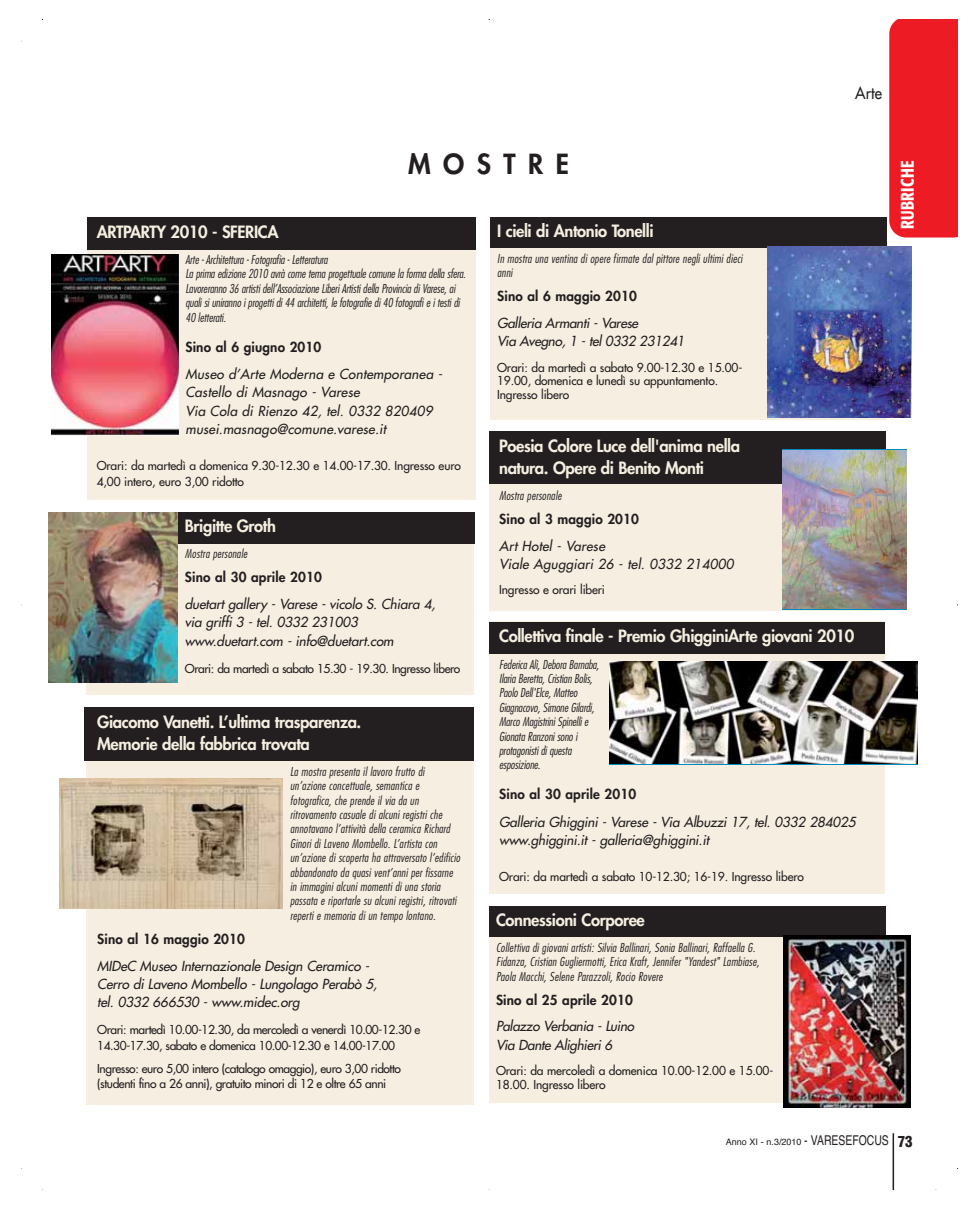
<style>
.page{position:relative;width:977px;height:1211px;background:#fff}
.page>*{position:absolute;margin:0;border:0;box-sizing:border-box;transform-origin:0 0}
.t1{font:800 27px "Futura";letter-spacing:.46em;color:#231f20}
.t2{font:500 condensed 18px "Formata";letter-spacing:.02em;color:#fff;scale:.9 1}
.t3{font:800 16.5px/22px "Futura";letter-spacing:-.025em;color:#f5eee1}
.t4{font:16.5px "Futura";color:#231f20;scale:.9 1}
.t5{font:italic 13.5px/18.5px "Futura";letter-spacing:-.01em;color:#231f20}
.t6{font:800 13.5px "Futura";letter-spacing:.01em;color:#231f20}
.t7{font:italic 300 condensed 12px/14.4px "Futura";letter-spacing:-.005em;color:#231f20}
.t8{font:italic 300 condensed 12px/14.4px "Futura";letter-spacing:.02em;color:#231f20}
.t9{font:12px/13.5px "Futura";letter-spacing:-.01em;color:#231f20}
.t10{font:12px/15px "Futura";letter-spacing:-.035em;color:#231f20}
.t11{font:9px "Helvetica";color:#231f20}
.s1{font-size:13.5px}
.s2{font-weight:900;font-stretch:condensed;font-size:15px}
</style>
<div class="page">
<div style="left:87px;top:217px;width:388px;height:282px;background:#f5eee1"></div>
<div style="left:87px;top:217px;width:389px;height:33px;background:#231f20"></div>
<div style="left:489px;top:431px;width:397px;height:180px;background:#f5eee1"></div>
<div style="left:489px;top:431px;width:397px;height:53px;background:#231f20"></div>
<div style="left:86px;top:511px;width:388px;height:183px;background:#f5eee1"></div>
<div style="left:85px;top:512px;width:389px;height:32px;background:#231f20"></div>
<img style="left:49px;top:512px;width:128px;height:170px">
<div style="left:86px;top:707px;width:387px;height:397px;background:#f5eee1"></div>
<div style="left:84px;top:707px;width:390px;height:53px;background:#231f20"></div>
<img style="left:60px;top:778px;width:223px;height:130px">
<div style="left:490px;top:218px;width:396px;height:202px;background:#f5eee1"></div>
<div style="left:490px;top:217px;width:396px;height:30px;background:#231f20"></div>
<img style="left:768px;top:246px;width:143px;height:172px">
<div style="left:488px;top:907px;width:397px;height:195px;background:#f5eee1"></div>
<div style="left:489px;top:906px;width:396px;height:30px;background:#231f20"></div>
<img style="left:783px;top:935px;width:127px;height:172px">
<img style="left:51px;top:254px;width:127px;height:181px">
<div style="left:489px;top:622px;width:395px;height:272px;background:#f5eee1"></div>
<div style="left:489px;top:622px;width:395px;height:32px;background:#231f20"></div>
<img style="left:609px;top:661px;width:308px;height:103px">
<img style="left:782px;top:450px;width:124px;height:158px">
<hr style="left:892px;top:1133px;width:2px;height:56px;background:#231f20">
<div style="left:889px;top:20px;width:69px;height:217px;background:#ed1c24"></div>
<h3 class="t4" style="left:855px;top:85px;width:31px">Arte</h3>
<h1 class="t1" style="left:408px;top:151px;width:162px">MOSTRE</h1>
<h3 class="t3" style="left:97px;top:222px;width:183px">ARTPARTY 2010 - SFERICA</h3>
<p class="t7" style="left:185px;top:253px;width:284px">Arte -Architettura -Fotografia -Letteratura<br>La prima edizione 2010 avrà come tema progettuale comune la forma della sfera.<br>Lavoreranno 36 artistidell’Associazione LiberiArtistidella Provincia diVarese,ai qualisiuniranno iprogettidi44 architetti,le fotografie di40 fotografie itestidi 40 letterati.</p>
<p class="t6" style="left:185px;top:340px;width:137px">Sino al 6 giugno 2010</p>
<p class="t5" style="left:185px;top:366px;width:261px">Museo d’Arte Moderna e Contemporanea - Castello di Masnago - Varese<br>Via Cola di Rienzo 42, tel. 0332 820409 musei.masnago@comune.varese.it</p>
<p class="t9" style="left:97px;top:458px;width:365px;line-height:16.4px">Orari: da martedì a domenica 9.30-12.30 e 14.00-17.30. Ingresso euro<br>4,00 intero, euro 3,00 ridotto</p>
<h3 class="t3" style="left:185px;top:516px;width:93px">Brigitte Groth</h3>
<p class="t7" style="left:185px;top:547px;width:66px">Mostra personale</p>
<p class="t6" style="left:185px;top:571px;width:138px">Sino al 30 aprile 2010</p>
<p class="t5" style="left:185px;top:596px;width:254px">duetart gallery - Varese - vicolo S. Chiara 4, via griffi 3 - tel. 0332 231003 www.duetart.com - info@duetart.com</p>
<p class="t10" style="left:185px;top:662px;width:277px">Orari: da martedì a sabato 15.30 - 19.30. Ingresso libero</p>
<h3 class="t3" style="left:97px;top:712px;width:266px">Giacomo Vanetti. L’ultima trasparenza.<br>Memorie della fabbrica trovata</h3>
<p class="t8" style="left:290px;top:765px;width:173px">La mostra presenta il lavoro frutto di un’azione concettuale, semantica e fotografica, che prende il via da un ritrovamento casuale di alcuni registri che annotavano l’attività della ceramica Richard Ginori di Laveno Mombello. L’artista con un’azione di scoperta ha attraversato l’edificio abbandonato da quasi vent’anni per fissarne in immagini alcuni momenti di una storia passata e riportarle su alcuni registri, ritrovati reperti e memoria di un tempo lontano.</p>
<p class="t6" style="left:97px;top:932px;width:149px">Sino al 16 maggio 2010</p>
<p class="t5" style="left:97px;top:957px;width:284px">MIDeC Museo Internazionale Design Ceramico -<br>Cerro di Laveno Mombello - Lungolago Perabò 5, tel. 0332 666530 - www.midec.org</p>
<p class="t10" style="left:97px;top:1023px;width:325px">Orari: martedì 10.00-12.30, da mercoledì a venerdì 10.00-12.30 e<br>14.30-17.30, sabato e domenica 10.00-12.30 e 14.00-17.00</p>
<p class="t10" style="left:97px;top:1061px;width:305px">Ingresso: euro 5,00 intero (catalogo omaggio), euro 3,00 ridotto (studenti fino a 26 anni), gratuito minori di 12 e oltre 65 anni</p>
<h3 class="t3" style="left:497px;top:221px;width:158px">I cieli di Antonio Tonelli</h3>
<p class="t7" style="left:497px;top:252px;width:249px">In mostra una ventina di opere firmate dal pittore negli ultimi dieci anni</p>
<p class="t6" style="left:497px;top:290px;width:141px">Sino al 6 maggio 2010</p>
<p class="t5" style="left:497px;top:314px;width:191px">Galleria Armanti - Varese<br>Via Avegno, 1 - tel 0332 231241</p>
<p class="t9" style="left:497px;top:361px;width:247px">Orari: da martedì a sabato 9.00-12.30 e 15.00-<br>19.00, domenica e lunedì su appuntamento.<br>Ingresso libero</p>
<h3 class="t3" style="left:499px;top:435px;width:242px">Poesia Colore Luce dell'anima nella natura. Opere di Benito Monti</h3>
<p class="t7" style="left:499px;top:489px;width:66px">Mostra personale</p>
<p class="t6" style="left:499px;top:512px;width:141px">Sino al 3 maggio 2010</p>
<p class="t5" style="left:499px;top:537px;width:238px">Art Hotel - Varese<br>Viale Aguggiari 26 - tel. 0332 214000</p>
<p class="t9" style="left:499px;top:584px;width:107px">Ingresso e orari liberi</p>
<h3 class="t3" style="left:499px;top:626px;width:356px">Collettiva finale - Premio GhigginiArte giovani 2010</h3>
<p class="t7" style="left:499px;top:657px;width:103px">Federica Alì,Debora Barnaba,<br>Ilaria Beretta,Cristian Bolis,<br>Paolo Dell'Elce,Matteo<br>Giagnacovo,Simone Gilardi,<br>Marco MagistriniSpinellie<br>Gionata Ranzonisono i protagonistidiquesta esposizione.</p>
<p class="t6" style="left:499px;top:788px;width:138px">Sino al 30 aprile 2010</p>
<p class="t5" style="left:499px;top:813px;width:360px">Galleria Ghiggini - Varese - Via Albuzzi 17, tel. 0332 284025 www.ghiggini.it - galleria@ghiggini.it</p>
<p class="t9" style="left:499px;top:870px;width:306px">Orari: da martedì a sabato 10-12.30; 16-19. Ingresso libero</p>
<h3 class="t3" style="left:496px;top:909px;width:150px">Connessioni Corporee</h3>
<p class="t7" style="left:496px;top:941px;width:266px">Collettiva di giovani artisti: Silvia Ballinari, Sonia Ballinari, Raffaella G.<br>Fidanza, Cristian Gugliermotti, Erica Kraft, Jennifer "Yandest" Lambiase,<br>Paola Macchi, Selene Parazzoli, Rocio Rovere</p>
<p class="t6" style="left:496px;top:993px;width:138px">Sino al 25 aprile 2010</p>
<p class="t5" style="left:496px;top:1018px;width:142px">Palazzo Verbania - Luino<br>Via Dante Alighieri 6</p>
<p class="t9" style="left:496px;top:1065px;width:279px">Orari: da mercoledì a domenica 10.00-12.00 e 15.00-<br>18.00. Ingresso libero</p>
<h2 class="t2" style="left:899px;top:229px;width:77px;rotate:-90deg">RUBRICHE</h2>
<p class="t11" style="left:725px;top:1138px;width:189px">Anno XI - n.3/2010 <span class="s1">- VARESEFOCUS</span> <span class="s2">73</span></p>
</div>
